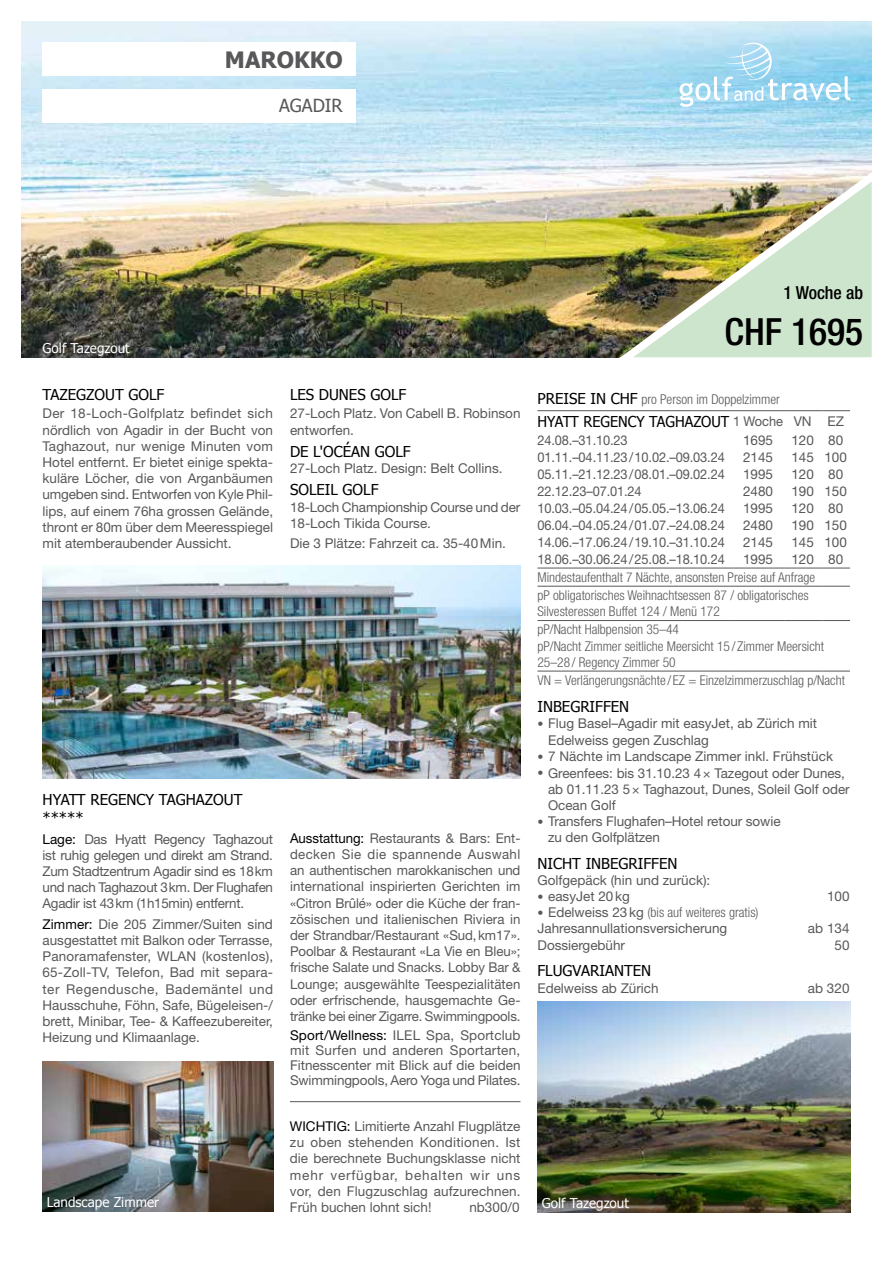
<style>
.page{position:relative;width:893px;height:1263px;background:#fff}
.page>*{position:absolute;margin:0;border:0;box-sizing:border-box;transform-origin:0 0}
.t1{font:500 condensed 37.5px "Helvetica Neue LT Pro";color:#000}
.t2{font:700 22.5px "Tahoma";color:#58585a}
.t3{font:500 condensed 18px "Helvetica Neue LT Pro";color:#000}
.t4{font:18px "Tahoma";color:#58585a}
.t5{font:15px/18px "Tahoma";color:#000}
.t6{font:15px "Tahoma";color:#000;scale:.96 1}
.t7{font:13.5px/16.2px "Helvetica Neue LT Pro";color:#58585a;text-align:justify}
.t8{font:300 condensed 13.5px/18.1px "Helvetica Neue LT Pro";color:#58585a}
.t9{font:13.5px "Helvetica Neue LT Pro";color:#58585a;scale:.95 1}
.t10{font:13.5px "Tahoma";color:#fff}
.s1{color:#000}
.s2{font-family:"Tahoma";font-weight:400;font-stretch:normal;font-size:15px;color:#000}
.s3{font-family:"Helvetica Neue LT Pro";font-size:13.5px;color:#58585a}
.s4{font-size:12px}
.s5{font-weight:300;font-stretch:condensed}
</style>
<div class="page">
<img style="left:43px;top:566px;width:477px;height:212px">
<img style="left:43px;top:1061px;width:230px;height:151px">
<img style="left:21px;top:21px;width:851px;height:336px">
<img style="left:611px;top:159px;width:261px;height:199px">
<svg style="left:679px;top:43px;width:171px;height:63px;background:#a8dbf1"></svg>
<img style="left:537px;top:1002px;width:313px;height:210px">
<hr style="left:290px;top:1101px;width:230px;height:1px;background:#58585a">
<hr style="left:537px;top:410px;width:196px;height:1px;background:#58585a">
<hr style="left:733px;top:410px;width:51px;height:1px;background:#58585a">
<hr style="left:784px;top:410px;width:38px;height:1px;background:#58585a">
<svg style="left:822px;top:410px;width:28px;height:1px"></svg>
<hr style="left:537px;top:568px;width:196px;height:1px;background:#58585a">
<hr style="left:733px;top:568px;width:51px;height:1px;background:#58585a">
<hr style="left:784px;top:568px;width:38px;height:1px;background:#58585a">
<svg style="left:822px;top:568px;width:28px;height:1px"></svg>
<hr style="left:537px;top:586px;width:196px;height:1px;background:#58585a">
<hr style="left:733px;top:586px;width:51px;height:1px;background:#58585a">
<hr style="left:784px;top:586px;width:38px;height:1px;background:#58585a">
<svg style="left:822px;top:586px;width:28px;height:1px"></svg>
<hr style="left:537px;top:620px;width:196px;height:1px;background:#58585a">
<hr style="left:733px;top:620px;width:51px;height:1px;background:#58585a">
<hr style="left:784px;top:620px;width:38px;height:1px;background:#58585a">
<svg style="left:822px;top:620px;width:28px;height:1px"></svg>
<hr style="left:537px;top:671px;width:196px;height:1px;background:#58585a">
<hr style="left:733px;top:671px;width:51px;height:1px;background:#58585a">
<hr style="left:784px;top:671px;width:38px;height:1px;background:#58585a">
<svg style="left:822px;top:671px;width:28px;height:1px"></svg>
<div style="left:43px;top:43px;width:313px;height:33px;background:#fff"></div>
<div style="left:43px;top:89px;width:313px;height:33px;background:#fff"></div>
<h2 class="t2" style="left:225px;top:44px;width:119px">MAROKKO</h2>
<h3 class="t4" style="left:279px;top:94px;width:65px">AGADIR</h3>
<p class="t10" style="left:43px;top:339px;width:89px">Golf Tazegzout</p>
<p class="t5" style="left:43px;top:385px;width:123px">TAZEGZOUT GOLF</p>
<p class="t7" style="left:43px;top:405px;width:232px">Der 18-Loch-Golfplatz befindet sich nördlich von Agadir in der Bucht von Taghazout, nur wenige Minuten vom Hotel entfernt. Er bietet einige spekta&shy;kuläre Löcher, die von Arganbäumen umgeben sind. Entworfen von Kyle Phil&shy;lips, auf einem 76ha grossen Gelände, thront er 80m über dem Meeresspiegel mit atemberaubender Aussicht.</p>
<p class="t5" style="left:290px;top:385px;width:118px">LES DUNES GOLF</p>
<p class="t7" style="left:290px;top:405px;width:232px">27-Loch Platz. Von Cabell B. Robinson entworfen.</p>
<p class="t5" style="left:290px;top:442px;width:122px">DE L'OCÉAN GOLF</p>
<p class="t7" style="left:290px;top:460px;width:214px">27-Loch Platz. Design: Belt Collins.</p>
<p class="t5" style="left:290px;top:480px;width:90px">SOLEIL GOLF</p>
<p class="t7" style="left:290px;top:498px;width:232px">18-Loch Championship Course und der<br>18-Loch Tikida Course.</p>
<p class="t7" style="left:290px;top:535px;width:217px">Die 3 Plätze: Fahrzeit ca. 35-40Min.</p>
<p class="t5" style="left:43px;top:790px;width:201px">HYATT REGENCY TAGHAZOUT *****</p>
<p class="t7" style="left:43px;top:830px;width:232px"><span class="s1">Lage:</span> Das Hyatt Regency Taghazout ist ruhig gelegen und direkt am Strand.<br>Zum Stadtzentrum Agadir sind es 18km und nach Taghazout 3km. Der Flughafen Agadir ist 43km (1h15min) entfernt.</p>
<p class="t7" style="left:43px;top:915px;width:232px"><span class="s1">Zimmer:</span> Die 205 Zimmer/Suiten sind ausgestattet mit Balkon oder Terrasse, Panoramafenster, WLAN (kostenlos), 65-Zoll-TV, Telefon, Bad mit separa&shy;ter Regendusche, Bademäntel und Hausschuhe, Föhn, Safe, Bügeleisen-/ brett, Minibar, Tee- &amp; Kaffeezubereiter, Heizung und Klimaanlage.</p>
<p class="t10" style="left:47px;top:1193px;width:114px">Landscape Zimmer</p>
<p class="t7" style="left:290px;top:829px;width:232px"><span class="s1">Ausstattung:</span> Restaurants &amp; Bars: Ent&shy;decken Sie die spannende Auswahl an authentischen marokkanischen und international inspirierten Gerichten im «Citron Brûlé» oder die Küche der fran&shy;zösischen und italienischen Riviera in der Strandbar/Restaurant «Sud,km17».<br>Poolbar &amp; Restaurant «La Vie en Bleu»; frische Salate und Snacks. Lobby Bar &amp; Lounge; ausgewählte Teespezialitäten oder erfrischende, hausgemachte Ge&shy;tränke bei einer Zigarre. Swimmingpools.</p>
<p class="t7" style="left:290px;top:1027px;width:232px;line-height:15px"><span class="s1">Sport/Wellness:</span> ILEL Spa, Sportclub mit Surfen und anderen Sportarten, Fitnesscenter mit Blick auf die beiden Swimmingpools, Aero Yoga und Pilates.</p>
<p class="t7" style="left:290px;top:1118px;width:232px"><span class="s1">WICHTIG:</span> Limitierte Anzahl Flugplätze zu oben stehenden Konditionen. Ist die berechnete Buchungsklasse nicht mehr verfügbar, behalten wir uns vor, den Flugzuschlag aufzurechnen.<br>Früh buchen lohnt sich!</p>
<p class="t7" style="left:469px;top:1199px;width:52px">nb300/0</p>
<h3 class="t3" style="left:783px;top:282px;width:81px">1 Woche ab</h3>
<h1 class="t1" style="left:724px;top:309px;width:140px">CHF 1695</h1>
<p class="t8" style="left:537px;top:390px;width:244px"><span class="s2">PREISE IN CHF</span> pro Person im Doppelzimmer</p>
<p class="t6" style="left:537px;top:412px;width:321px">HYATT REGENCY TAGHAZOUT <span class="s3">1 Woche VN EZ</span></p>
<p class="t9" style="left:537px;top:432px;width:96px">24.08.–31.10.23</p>
<p class="t7" style="left:743px;top:432px;width:32px">1695</p>
<p class="t7" style="left:791px;top:432px;width:53px">120 80</p>
<p class="t9" style="left:537px;top:449px;width:199px">01.11.–04.11.23/10.02.–09.03.24</p>
<p class="t7" style="left:743px;top:449px;width:32px">2145</p>
<p class="t7" style="left:791px;top:449px;width:57px">145 100</p>
<p class="t9" style="left:537px;top:466px;width:199px">05.11.–21.12.23/08.01.–09.02.24</p>
<p class="t7" style="left:743px;top:466px;width:32px">1995</p>
<p class="t7" style="left:791px;top:466px;width:53px">120 80</p>
<p class="t9" style="left:537px;top:483px;width:111px">22.12.23–07.01.24</p>
<p class="t7" style="left:743px;top:483px;width:32px">2480</p>
<p class="t7" style="left:791px;top:483px;width:57px">190 150</p>
<p class="t9" style="left:537px;top:500px;width:199px">10.03.–05.04.24/05.05.–13.06.24</p>
<p class="t7" style="left:743px;top:500px;width:32px">1995</p>
<p class="t7" style="left:791px;top:500px;width:53px">120 80</p>
<p class="t9" style="left:537px;top:517px;width:199px">06.04.–04.05.24/01.07.–24.08.24</p>
<p class="t7" style="left:743px;top:517px;width:32px">2480</p>
<p class="t7" style="left:791px;top:517px;width:57px">190 150</p>
<p class="t9" style="left:537px;top:534px;width:199px">14.06.–17.06.24/19.10.–31.10.24</p>
<p class="t7" style="left:743px;top:534px;width:32px">2145</p>
<p class="t7" style="left:791px;top:534px;width:57px">145 100</p>
<p class="t9" style="left:537px;top:551px;width:199px">18.06.–30.06.24/25.08.–18.10.24</p>
<p class="t7" style="left:743px;top:551px;width:32px">1995</p>
<p class="t7" style="left:791px;top:551px;width:53px">120 80</p>
<p class="t8" style="left:537px;top:568px;width:279px">Mindestaufenthalt 7 Nächte, ansonsten Preise auf Anfrage pP obligatorisches Weihnachtsessen 87 / obligatorisches</p>
<p class="t8" style="left:537px;top:602px;width:184px">Silvesteressen Buffet 124 / Menü 172 pP/Nacht Halbpension 35–44</p>
<p class="t8" style="left:537px;top:638px;width:288px;line-height:16.2px">pP/Nacht Zimmer seitliche Meersicht 15 / Zimmer Meersicht<br>25–28 / Regency Zimmer 50</p>
<p class="t8" style="left:537px;top:671px;width:309px">VN = Verlängerungsnächte / EZ = Einzelzimmerzuschlag p/Nacht</p>
<p class="t5" style="left:537px;top:697px;width:93px">INBEGRIFFEN</p>
<p class="t7" style="left:548px;top:715px;width:271px;text-indent:-11px"><span class="s4">•</span> Flug Basel–Agadir mit easyJet, ab Zürich mit<br>Edelweiss gegen Zuschlag</p>
<p class="t7" style="left:537px;top:748px;width:297px"><span class="s4">•</span> 7 Nächte im Landscape Zimmer inkl. Frühstück</p>
<p class="t7" style="left:548px;top:764px;width:303px;text-align:left;text-indent:-11px"><span class="s4">•</span> Greenfees: bis 31.10.23 4× Tazegout oder Dunes, ab 01.11.23 5× Taghazout, Dunes, Soleil Golf oder<br>Ocean Golf</p>
<p class="t7" style="left:548px;top:813px;width:234px;line-height:15.8px;text-indent:-11px"><span class="s4">•</span> Transfers Flughafen–Hotel retour sowie zu den Golfplätzen</p>
<p class="t5" style="left:537px;top:853px;width:142px">NICHT INBEGRIFFEN</p>
<p class="t7" style="left:537px;top:871px;width:174px">Golfgepäck (hin und zurück):</p>
<p class="t7" style="left:537px;top:888px;width:94px"><span class="s4">•</span> easyJet 20kg</p>
<p class="t7" style="left:827px;top:888px;width:24px">100</p>
<p class="t7" style="left:537px;top:904px;width:223px"><span class="s4">•</span> Edelweiss 23kg <span class="s5">(bis auf weiteres gratis)<br></span>Jahresannullationsversicherung</p>
<p class="t7" style="left:808px;top:920px;width:43px">ab 134</p>
<p class="t7" style="left:537px;top:936px;width:89px">Dossiergebühr</p>
<p class="t7" style="left:834px;top:936px;width:17px">50</p>
<p class="t5" style="left:537px;top:961px;width:115px">FLUGVARIANTEN</p>
<p class="t7" style="left:537px;top:979px;width:123px">Edelweiss ab Zürich</p>
<p class="t7" style="left:808px;top:979px;width:43px">ab 320</p>
<p class="t10" style="left:542px;top:1194px;width:89px">Golf Tazegzout</p>
</div>
